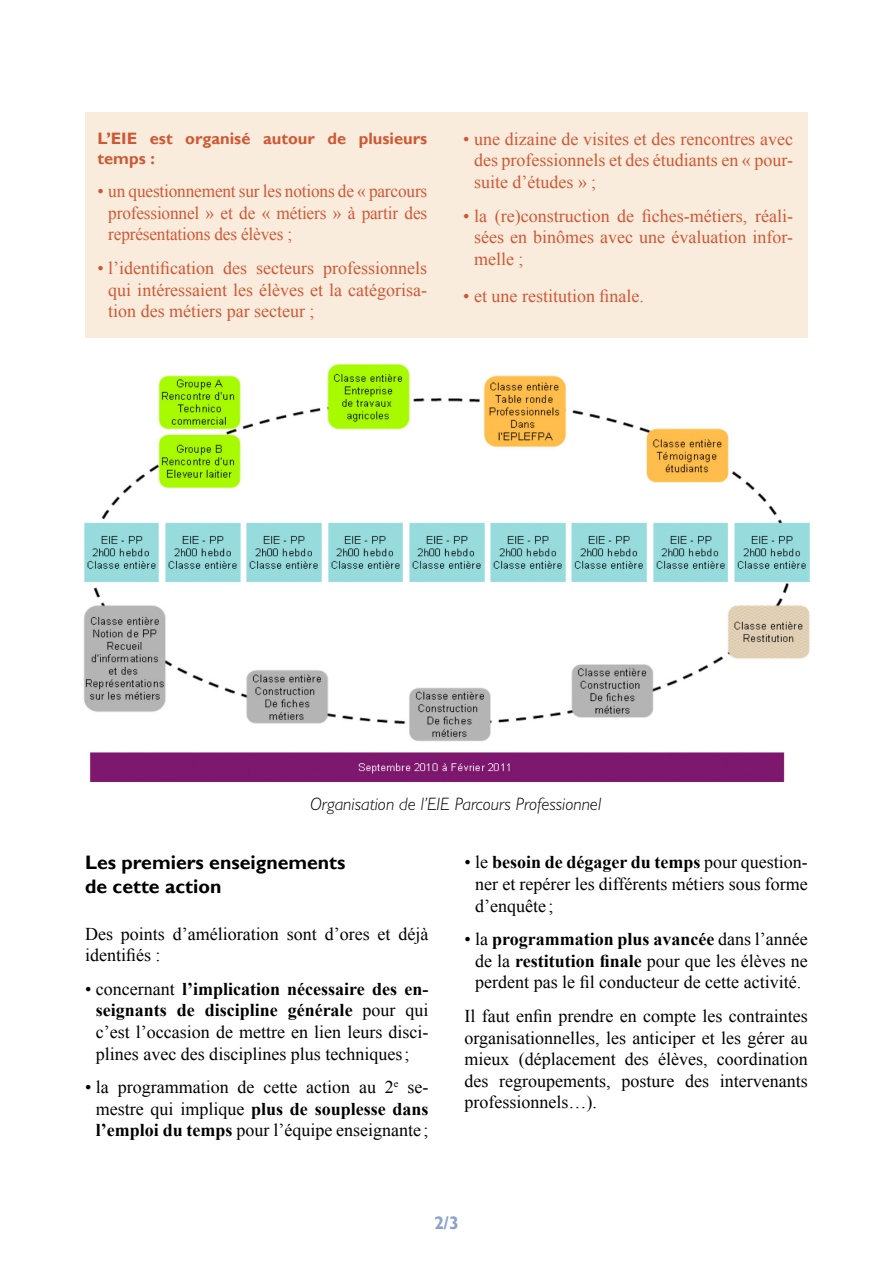
<style>
.page{position:relative;width:893px;height:1263px;background:#fff}
.page>*{position:absolute;margin:0;border:0;box-sizing:border-box;transform-origin:0 0}
.Style_de_paragraphe{font:700 19.5px "Gill Sans";color:#000}
.Style_de_paragraphe-2{font:18px/21.6px "Times New Roman";color:#000;text-align:justify}
.Style_de_paragraphe-3{font:18px/21.6px "Times New Roman";color:#c8472d;text-align:justify}
.t1{font:italic 300 18px "Gill Sans Std";color:#000}
.t2{font:700 18px "Gill Sans";color:#89a3cb}
.Style_de_paragraphe-4{font:700 16.5px/19.8px "Gill Sans";color:#c8472d}
.s1{font-weight:700}
</style>
<div class="page">
<img style="left:83px;top:363px;width:727px;height:419px">
<div style="left:85px;top:112px;width:723px;height:226px;background:#faecdd"></div>
<p class="Style_de_paragraphe-4" style="left:98px;top:129px;width:331px">L’EIE est organisé autour de plusieurs temps :</p>
<p class="Style_de_paragraphe-3" style="left:108px;top:180px;width:320px;text-indent:-11px">• un questionnement sur les notions de « parcours professionnel » et de « métiers » à partir des représentations des élèves ;</p>
<p class="Style_de_paragraphe-3" style="left:108px;top:257px;width:320px;text-indent:-11px">• l’identification des secteurs professionnels qui intéressaient les élèves et la catégorisa&shy;tion des métiers par secteur ;</p>
<p class="Style_de_paragraphe-3" style="left:474px;top:128px;width:320px;text-indent:-11px">• une dizaine de visites et des rencontres avec des professionnels et des étudiants en « pour&shy;suite d’études » ;</p>
<p class="Style_de_paragraphe-3" style="left:474px;top:205px;width:320px;text-indent:-11px">• la (re)construction de fiches-métiers, réali&shy;sées en binômes avec une évaluation infor&shy;melle ;</p>
<p class="Style_de_paragraphe-3" style="left:463px;top:285px;width:182px">• et une restitution finale.</p>
<p class="t1" style="left:310px;top:794px;width:293px">Organisation de l’EIE Parcours Professionnel</p>
<p class="Style_de_paragraphe" style="left:85px;top:851px;width:262px">Les premiers enseignements</p>
<p class="Style_de_paragraphe" style="left:85px;top:874px;width:138px">de cette action</p>
<p class="Style_de_paragraphe-2" style="left:85px;top:922px;width:345px">Des points d’amélioration sont d’ores et déjà identifiés :</p>
<p class="Style_de_paragraphe-2" style="left:96px;top:977px;width:334px;text-indent:-11px">• concernant <span class="s1">l’implication nécessaire des en&shy;seignants de discipline générale</span> pour qui c’est l’occasion de mettre en lien leurs disci&shy;plines avec des disciplines plus techniques;</p>
<p class="Style_de_paragraphe-2" style="left:96px;top:1076px;width:334px;text-indent:-11px">• la programmation de cette action au 2<sup>e</sup> se&shy;mestre qui implique <span class="s1">plus de souplesse dans l’emploi du temps</span> pour l’équipe enseignante ;</p>
<p class="Style_de_paragraphe-2" style="left:475px;top:851px;width:334px;text-indent:-11px">• le <span class="s1">besoin de dégager du temps</span> pour question&shy;ner et repérer les différents métiers sous forme d’enquête ;</p>
<p class="Style_de_paragraphe-2" style="left:475px;top:928px;width:334px;text-indent:-11px">• la <span class="s1">programmation plus avancée</span> dans l’année de la <span class="s1">restitution finale</span> pour que les élèves ne perdent pas le fil conducteur de cette activité.</p>
<p class="Style_de_paragraphe-2" style="left:464px;top:1005px;width:345px">Il faut enfin prendre en compte les contraintes organisationnelles, les anticiper et les gérer au mieux (déplacement des élèves, coordination des regroupements, posture des intervenants professionnels…).</p>
<p class="t2" style="left:434px;top:1212px;width:26px">2/3</p>
</div>
